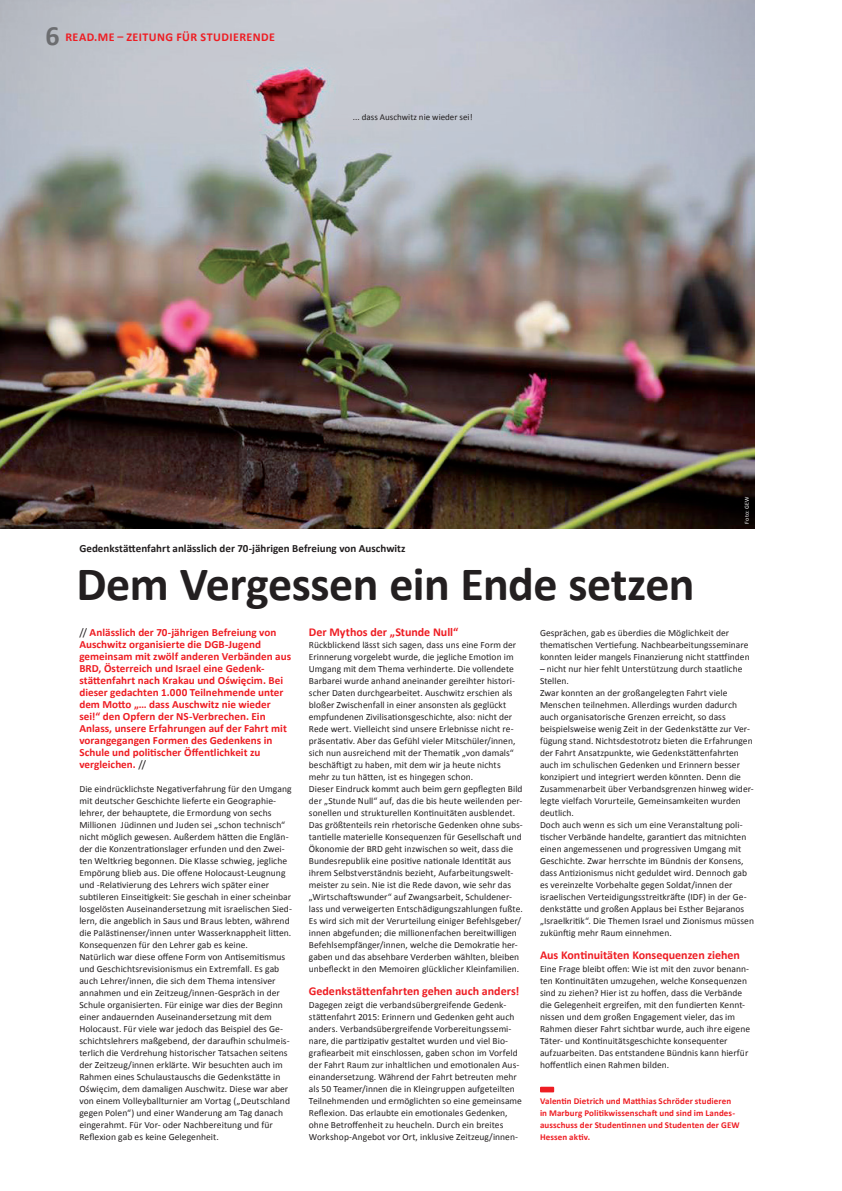
<style>
.page{position:relative;width:842px;height:1191px;background:#fff}
.page>*{position:absolute;margin:0;border:0;box-sizing:border-box;transform-origin:0 0}
.t1{font:700 48px "Calibri";letter-spacing:-.01em;color:#231f20}
.t2{font:700 28px "Calibri";color:#6c6d70}
.t3{font:700 12px "Calibri";color:#ee1d23}
.t4{font:700 12px "Calibri";letter-spacing:.04em;color:#ee1d23}
.t5{font:700 11px/12px "Calibri";color:#ee1d23}
.t6{font:700 11px "Calibri";color:#231f20}
.t7{font:9.5px/12px "Calibri";letter-spacing:.005em;color:#231f20}
.t8{font:700 9px/12px "Calibri";letter-spacing:.01em;color:#ee1d23}
.t9{font:9px "Calibri";color:#231f20}
.t10{font:6px "Calibri";letter-spacing:.02em;color:#fff}
.s1{font-weight:400;color:#231f20}
</style>
<div class="page">
<div style="left:540px;top:1086px;width:14px;height:6px;background:#ee1d23"></div>
<img style="left:0;top:0;width:754px;height:528px">
<h2 class="t2" style="left:45px;top:18px;width:16px">6</h2>
<p class="t4" style="left:65px;top:29px;width:211px">READ.ME – ZEITUNG FÜR STUDIERENDE</p>
<p class="t9" style="left:353px;top:111px;width:121px">... dass Auschwitz nie wieder sei!</p>
<p class="t6" style="left:79px;top:541px;width:328px">Gedenkstättenfahrt anlässlich der 70-jährigen Befreiung von Auschwitz</p>
<h1 class="t1" style="left:76px;top:553px;width:620px">Dem Vergessen ein Ende setzen</h1>
<p class="t10" style="left:743px;top:523px;width:28px;rotate:-90deg">Foto: GEW</p>
<p class="t5" style="left:79px;top:626px;width:213px"><span class="s1">//</span> Anlässlich der 70-jährigen Befreiung von Auschwitz organisierte die DGB-Jugend gemeinsam mit zwölf anderen Verbänden aus BRD, Österreich und Israel eine Gedenk&shy;stättenfahrt nach Krakau und Oświęcim. Bei dieser gedachten 1.000 Teilnehmende unter dem Motto „… dass Auschwitz nie wieder sei!“ den Opfern der NS-Verbrechen. Ein Anlass, unsere Erfahrungen auf der Fahrt mit vorangegangen Formen des Gedenkens in Schule und politischer Öffentlichkeit zu vergleichen. <span class="s1">//</span></p>
<p class="t7" style="left:79px;top:783px;width:214px">Die eindrücklichste Negativerfahrung für den Umgang mit deutscher Geschichte lieferte ein Geographie&shy;lehrer, der behauptete, die Ermordung von sechs Millionen Jüdinnen und Juden sei „schon technisch“ nicht möglich gewesen. Außerdem hätten die Englän&shy;der die Konzentrationslager erfunden und den Zwei&shy;ten Weltkrieg begonnen. Die Klasse schwieg, jegliche Empörung blieb aus. Die offene Holocaust-Leugnung und -Relativierung des Lehrers wich später einer subtileren Einseitigkeit: Sie geschah in einer scheinbar losgelösten Auseinandersetzung mit israelischen Sied&shy;lern, die angeblich in Saus und Braus lebten, während die Palästinenser/innen unter Wasserknappheit litten.<br>Konsequenzen für den Lehrer gab es keine.<br>Natürlich war diese offene Form von Antisemitismus und Geschichtsrevisionismus ein Extremfall. Es gab auch Lehrer/innen, die sich dem Thema intensiver annahmen und ein Zeitzeug/innen-Gespräch in der Schule organisierten. Für einige war dies der Beginn einer andauernden Auseinandersetzung mit dem Holocaust. Für viele war jedoch das Beispiel des Ge&shy;schichtslehrers maßgebend, der daraufhin schulmeis&shy;terlich die Verdrehung historischer Tatsachen seitens der Zeitzeug/innen erklärte. Wir besuchten auch im Rahmen eines Schulaustauschs die Gedenkstätte in Oświęcim, dem damaligen Auschwitz. Diese war aber von einem Volleyballturnier am Vortag („Deutschland gegen Polen“) und einer Wanderung am Tag danach eingerahmt. Für Vor- oder Nachbereitung und für Reflexion gab es keine Gelegenheit.</p>
<p class="t3" style="left:309px;top:624px;width:151px">Der Mythos der „Stunde Null“</p>
<p class="t7" style="left:309px;top:639px;width:215px">Rückblickend lässt sich sagen, dass uns eine Form der Erinnerung vorgelebt wurde, die jegliche Emotion im Umgang mit dem Thema verhinderte. Die vollendete Barbarei wurde anhand aneinander gereihter histori&shy;scher Daten durchgearbeitet. Auschwitz erschien als bloßer Zwischenfall in einer ansonsten als geglückt empfundenen Zivilisationsgeschichte, also: nicht der Rede wert. Vielleicht sind unsere Erlebnisse nicht re&shy;präsentativ. Aber das Gefühl vieler Mitschüler/innen, sich nun ausreichend mit der Thematik „von damals“ beschäftigt zu haben, mit dem wir ja heute nichts mehr zu tun hätten, ist es hingegen schon.<br>Dieser Eindruck kommt auch beim gern gepflegten Bild der „Stunde Null“ auf, das die bis heute weilenden per&shy;sonellen und strukturellen Kontinuitäten ausblendet.<br>Das größtenteils rein rhetorische Gedenken ohne subs&shy;tantielle materielle Konsequenzen für Gesellschaft und Ökonomie der BRD geht inzwischen so weit, dass die Bundesrepublik eine positive nationale Identität aus ihrem Selbstverständnis bezieht, Aufarbeitungswelt&shy;meister zu sein. Nie ist die Rede davon, wie sehr das „Wirtschaftswunder“ auf Zwangsarbeit, Schuldener&shy;lass und verweigerten Entschädigungszahlungen fußte.<br>Es wird sich mit der Verurteilung einiger Befehlsgeber/ innen abgefunden; die millionenfachen bereitwilligen Befehlsempfänger/innen, welche die Demokratie her&shy;gaben und das absehbare Verderben wählten, bleiben unbefleckt in den Memoiren glücklicher Kleinfamilien.</p>
<p class="t3" style="left:309px;top:983px;width:212px">Gedenkstättenfahrten gehen auch anders!</p>
<p class="t7" style="left:309px;top:999px;width:215px">Dagegen zeigt die verbandsübergreifende Gedenk&shy;stättenfahrt 2015: Erinnern und Gedenken geht auch anders. Verbandsübergreifende Vorbereitungssemi&shy;nare, die partizipativ gestaltet wurden und viel Bio&shy;grafiearbeit mit einschlossen, gaben schon im Vorfeld der Fahrt Raum zur inhaltlichen und emotionalen Aus&shy;einandersetzung. Während der Fahrt betreuten mehr als 50 Teamer/innen die in Kleingruppen aufgeteilten Teilnehmenden und ermöglichten so eine gemeinsame Reflexion. Das erlaubte ein emotionales Gedenken, ohne Betroffenheit zu heucheln. Durch ein breites Workshop-Angebot vor Ort, inklusive Zeitzeug/innen-</p>
<p class="t7" style="left:540px;top:627px;width:211px">Gesprächen, gab es überdies die Möglichkeit der thematischen Vertiefung. Nachbearbeitungsseminare konnten leider mangels Finanzierung nicht stattfinden</p>
<p class="t7" style="left:540px;top:663px;width:216px">– nicht nur hier fehlt Unterstützung durch staatliche Stellen.<br>Zwar konnten an der großangelegten Fahrt viele Menschen teilnehmen. Allerdings wurden dadurch auch organisatorische Grenzen erreicht, so dass beispielsweise wenig Zeit in der Gedenkstätte zur Ver&shy;fügung stand. Nichtsdestotrotz bieten die Erfahrungen der Fahrt Ansatzpunkte, wie Gedenkstättenfahrten auch im schulischen Gedenken und Erinnern besser konzipiert und integriert werden könnten. Denn die Zusammenarbeit über Verbandsgrenzen hinweg wider&shy;legte vielfach Vorurteile, Gemeinsamkeiten wurden deutlich.<br>Doch auch wenn es sich um eine Veranstaltung poli&shy;tischer Verbände handelte, garantiert das mitnichten einen angemessenen und progressiven Umgang mit Geschichte. Zwar herrschte im Bündnis der Konsens, dass Antizionismus nicht geduldet wird. Dennoch gab es vereinzelte Vorbehalte gegen Soldat/innen der israelischen Verteidigungsstreitkräfte (IDF) in der Ge&shy;denkstätte und großen Applaus bei Esther Bejaranos „Israelkritik“. Die Themen Israel und Zionismus müssen zukünftig mehr Raum einnehmen.</p>
<p class="t3" style="left:540px;top:947px;width:201px">Aus Kontinuitäten Konsequenzen ziehen</p>
<p class="t7" style="left:540px;top:963px;width:212px">Eine Frage bleibt offen: Wie ist mit den zuvor benann&shy;ten Kontinuitäten umzugehen, welche Konsequenzen sind zu ziehen? Hier ist zu hoffen, dass die Verbände die Gelegenheit ergreifen, mit den fundierten Kennt&shy;nissen und dem großen Engagement vieler, das im Rahmen dieser Fahrt sichtbar wurde, auch ihre eigene Täter- und Kontinuitätsgeschichte konsequenter aufzuarbeiten. Das entstandene Bündnis kann hierfür hoffentlich einen Rahmen bilden.</p>
<p class="t8" style="left:540px;top:1095px;width:201px">Valentin Dietrich und Matthias Schröder studieren in Marburg Politikwissenschaft und sind im Landes&shy;ausschuss der Studentinnen und Studenten der GEW Hessen aktiv.</p>
</div>
